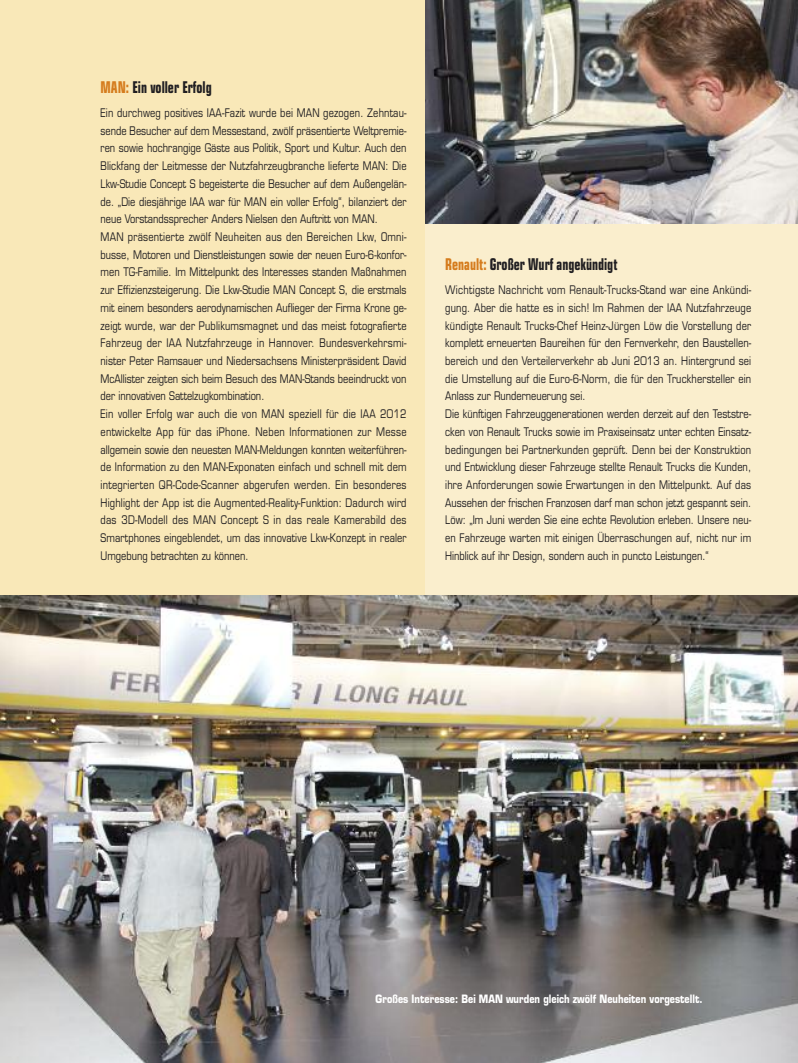
<style>
.page{position:relative;width:798px;height:1063px;background:#fff}
.page>*{position:absolute;margin:0;border:0;box-sizing:border-box;transform-origin:0 0}
.t1{font:700 condensed 16.25px "Eurostile";color:#201e21;scale:.8 1}
.t2{font:11.5px/17.8px "Eurostile";letter-spacing:.01em;color:#201e21;scale:.8 1}
.t3{font:700 11.25px "Eurostile";color:#fff;scale:.8 1}
.s1{color:#d57c1d}
</style>
<div class="page">
<div style="left:0;top:0;width:797px;height:1063px;background:#f9e8b8"></div>
<hr style="left:797px;top:595px;width:1px;height:468px;background:#f9e8b8">
<div style="left:425px;top:0;width:372px;height:1063px;background:#faeecd"></div>
<img style="left:0;top:595px;width:797px;height:468px">
<img style="left:425px;top:0;width:372px;height:223px">
<p class="t1" style="left:100px;top:81px;width:140px"><span class="s1">MAN:</span> Ein voller Erfolg</p>
<p class="t2" style="left:100px;top:105px;width:384px">Ein durchweg positives IAA-Fazit wurde bei MAN gezogen. Zehntau&shy;sende Besucher auf dem Messestand, zwölf präsentierte Weltpremie&shy;ren sowie hochrangige Gäste aus Politik, Sport und Kultur. Auch den Blickfang der Leitmesse der Nutzfahrzeugbranche lieferte MAN: Die Lkw-Studie Concept S begeisterte die Besucher auf dem Außengelän&shy;de. „Die diesjährige IAA war für MAN ein voller Erfolg“, bilanziert der neue Vorstandssprecher Anders Nielsen den Auftritt von MAN.<br>MAN präsentierte zwölf Neuheiten aus den Bereichen Lkw, Omni&shy;busse, Motoren und Dienstleistungen sowie der neuen Euro-6-konfor&shy;men TG-Familie. Im Mittelpunkt des Interesses standen Maßnahmen zur Effizienzsteigerung. Die Lkw-Studie MAN Concept S, die erstmals mit einem besonders aerodynamischen Auflieger der Firma Krone ge&shy;zeigt wurde, war der Publikumsmagnet und das meist fotografierte Fahrzeug der IAA Nutzfahrzeuge in Hannover. Bundesverkehrsmi&shy;nister Peter Ramsauer und Niedersachsens Ministerpräsident David McAllister zeigten sich beim Besuch des MAN-Stands beeindruckt von der innovativen Sattelzugkombination.<br>Ein voller Erfolg war auch die von MAN speziell für die IAA 2012 entwickelte App für das iPhone. Neben Informationen zur Messe allgemein sowie den neuesten MAN-Meldungen konnten weiterführen&shy;de Information zu den MAN-Exponaten einfach und schnell mit dem integrierten QR-Code-Scanner abgerufen werden. Ein besonderes Highlight der App ist die Augmented-Reality-Funktion: Dadurch wird das 3D-Modell des MAN Concept S in das reale Kamerabild des Smartphones eingeblendet, um das innovative Lkw-Konzept in realer Umgebung betrachten zu können.</p>
<p class="t1" style="left:445px;top:258px;width:217px"><span class="s1">Renault:</span> Großer Wurf angekündigt</p>
<p class="t2" style="left:445px;top:282px;width:384px">Wichtigste Nachricht vom Renault-Trucks-Stand war eine Ankündi&shy;gung. Aber die hatte es in sich! Im Rahmen der IAA Nutzfahrzeuge kündigte Renault Trucks-Chef Heinz-Jürgen Löw die Vorstellung der komplett erneuerten Baureihen für den Fernverkehr, den Baustellen&shy;bereich und den Verteilerverkehr ab Juni 2013 an. Hintergrund sei die Umstellung auf die Euro-6-Norm, die für den Truckhersteller ein Anlass zur Runderneuerung sei.<br>Die künftigen Fahrzeuggenerationen werden derzeit auf den Teststre&shy;cken von Renault Trucks sowie im Praxiseinsatz unter echten Einsatz&shy;bedingungen bei Partnerkunden geprüft. Denn bei der Konstruktion und Entwicklung dieser Fahrzeuge stellte Renault Trucks die Kunden, ihre Anforderungen sowie Erwartungen in den Mittelpunkt. Auf das Aussehen der frischen Franzosen darf man schon jetzt gespannt sein.<br>Löw: „Im Juni werden Sie eine echte Revolution erleben. Unsere neu&shy;en Fahrzeuge warten mit einigen Überraschungen auf, nicht nur im Hinblick auf ihr Design, sondern auch in puncto Leistungen.“</p>
<p class="t3" style="left:375px;top:994px;width:410px">Großes Interesse: Bei MAN wurden gleich zwölf Neuheiten vorgestellt.</p>
</div>
